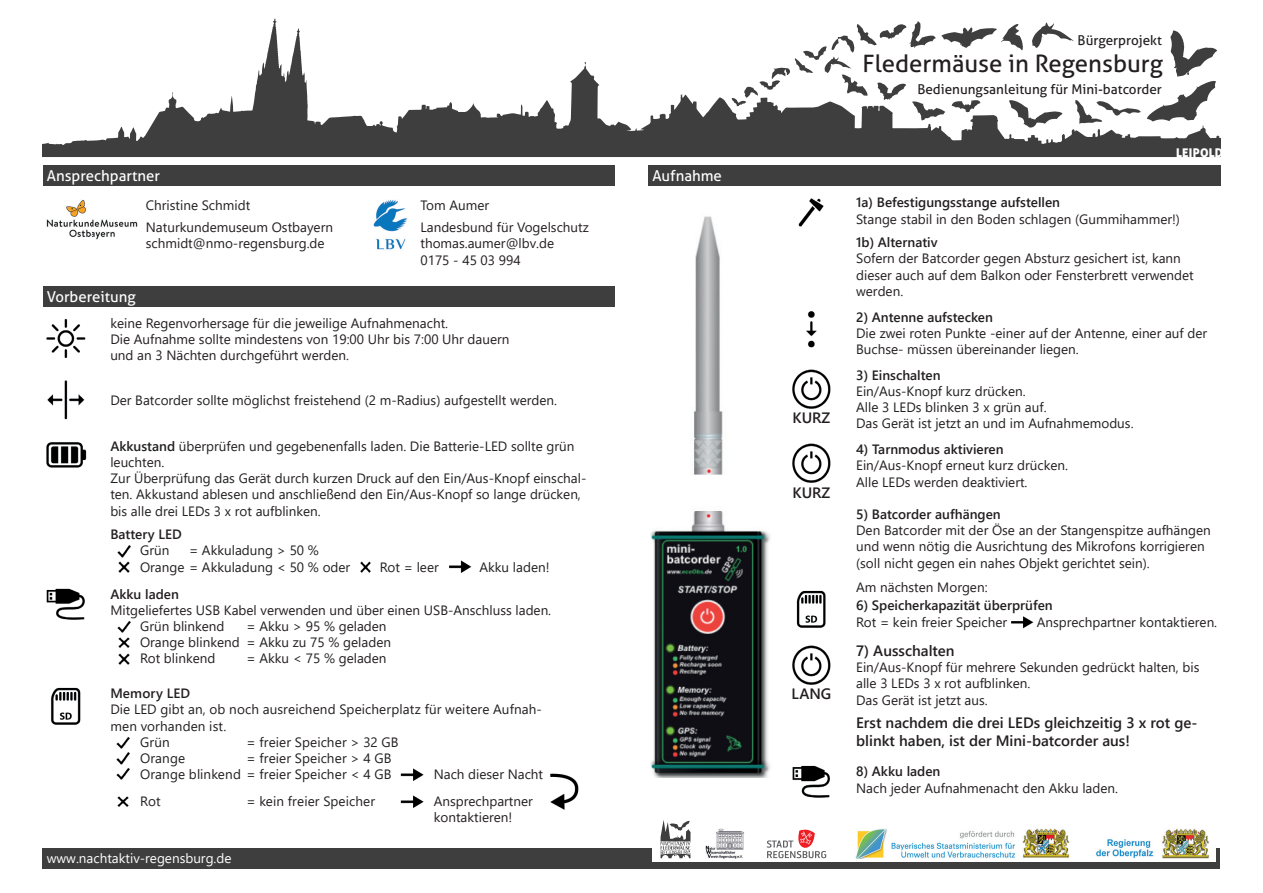
<style>
.page{position:relative;width:1263px;height:893px;background:#fff}
.page>*{position:absolute;margin:0;border:0;box-sizing:border-box;transform-origin:0 0}
.t1{font:24px "Aller";color:#231f20}
.t2{font:600 15px/18px "Segoe UI";color:#231f20}
.t3{font:15px "Aller";color:#fff}
.t4{font:13.5px/16.2px "Segoe UI";color:#231f20}
.t5{font:600 13.5px "Segoe UI";color:#231f20}
.t6{font:13.5px "Aller";color:#231f20}
.t7{font:13.5px "Segoe UI";color:#fff}
.t8{font:12px "Aller Display";letter-spacing:.02em;color:#fff}
.s1{font-weight:600}
</style>
<div class="page">
<div style="left:43px;top:849px;width:1177px;height:20px;background:#3e3e3f"></div>
<div style="left:652px;top:820px;width:563px;height:42px;background:#fff"></div>
<div style="left:648px;top:166px;width:572px;height:20px;background:#3e3e3f"></div>
<div style="left:43px;top:166px;width:571px;height:20px;background:#3e3e3f"></div>
<div style="left:43px;top:287px;width:571px;height:20px;background:#3e3e3f"></div>
<img style="left:46px;top:442px;width:41px;height:26px">
<img style="left:46px;top:588px;width:39px;height:32px">
<img style="left:47px;top:380px;width:38px;height:40px">
<img style="left:50px;top:687px;width:31px;height:38px">
<img style="left:46px;top:318px;width:40px;height:40px">
<img style="left:650px;top:216px;width:120px;height:561px">
<img style="left:798px;top:198px;width:26px;height:29px">
<img style="left:116px;top:737px;width:14px;height:43px">
<img style="left:117px;top:545px;width:14px;height:13px">
<img style="left:118px;top:561px;width:12px;height:12px">
<img style="left:360px;top:561px;width:11px;height:12px">
<img style="left:117px;top:621px;width:14px;height:27px">
<img style="left:118px;top:653px;width:12px;height:12px">
<img style="left:117px;top:796px;width:12px;height:11px">
<img style="left:400px;top:768px;width:24px;height:13px">
<img style="left:806px;top:311px;width:11px;height:37px">
<img style="left:792px;top:765px;width:38px;height:33px">
<img style="left:792px;top:369px;width:39px;height:40px">
<img style="left:792px;top:443px;width:39px;height:40px">
<img style="left:792px;top:645px;width:39px;height:40px">
<img style="left:796px;top:590px;width:30px;height:37px">
<img style="left:1011px;top:616px;width:23px;height:13px">
<img style="left:449px;top:560px;width:23px;height:13px">
<img style="left:400px;top:795px;width:24px;height:13px">
<img style="left:550px;top:773px;width:29px;height:37px">
<svg style="left:43px;top:18px;width:1177px;height:139px"></svg>
<img style="left:47px;top:200px;width:90px;height:40px">
<img style="left:373px;top:200px;width:35px;height:50px">
<img style="left:705px;top:829px;width:39px;height:30px">
<img style="left:1096px;top:829px;width:113px;height:29px">
<img style="left:856px;top:828px;width:214px;height:30px">
<svg style="left:767px;top:829px;width:59px;height:29px"></svg>
<svg style="left:660px;top:820px;width:31px;height:38px"></svg>
<p class="t3" style="left:47px;top:166px;width:115px">Ansprechpartner</p>
<p class="t3" style="left:652px;top:166px;width:71px">Aufnahme</p>
<p class="t4" style="left:146px;top:192px;width:189px;line-height:22.5px">Christine Schmidt<br>Naturkundemuseum Ostbayern</p>
<p class="t4" style="left:146px;top:234px;width:180px">schmidt@nmo-regensburg.de</p>
<p class="t3" style="left:47px;top:288px;width:90px">Vorbereitung</p>
<p class="t4" style="left:420px;top:192px;width:170px;line-height:22.5px">Tom Aumer<br>Landesbund für Vogelschutz</p>
<p class="t4" style="left:420px;top:234px;width:135px">thomas.aumer@lbv.de<br>0175 - 45 03 994</p>
<p class="t4" style="left:110px;top:314px;width:401px">keine Regenvorhersage für die jeweilige Aufnahmenacht.<br>Die Aufnahme sollte mindestens von 19:00 Uhr bis 7:00 Uhr dauern und an 3 Nächten durchgeführt werden.</p>
<p class="t4" style="left:110px;top:391px;width:448px">Der Batcorder sollte möglichst freistehend (2 m-Radius) aufgestellt werden.</p>
<p class="t4" style="left:110px;top:437px;width:478px"><span class="s1">Akkustand</span> überprüfen und gegebenenfalls laden. Die Batterie-LED sollte grün leuchten.<br>Zur Überprüfung das Gerät durch kurzen Druck auf den Ein/Aus-Knopf einschal&shy;ten. Akkustand ablesen und anschließend den Ein/Aus-Knopf so lange drücken, bis alle drei LEDs 3 x rot aufblinken.</p>
<p class="t5" style="left:110px;top:522px;width:73px">Battery LED</p>
<p class="t4" style="left:140px;top:541px;width:31px">Grün</p>
<p class="t4" style="left:140px;top:541px;width:212px;text-indent:49px">= Akkuladung &gt; 50 %<br>Orange = Akkuladung &lt; 50 % oder</p>
<p class="t4" style="left:380px;top:558px;width:60px">Rot = leer</p>
<p class="t4" style="left:479px;top:558px;width:72px">Akku laden!</p>
<p class="t5" style="left:110px;top:581px;width:70px">Akku laden</p>
<p class="t4" style="left:140px;top:601px;width:413px;text-indent:-30px">Mitgeliefertes USB Kabel verwenden und über einen USB-Anschluss laden.<br>Grün blinkend</p>
<p class="t4" style="left:140px;top:617px;width:252px;text-indent:106px">= Akku &gt; 95 % geladen<br>Orange blinkend = Akku zu 75 % geladen<br>Rot blinkend</p>
<p class="t4" style="left:246px;top:649px;width:142px">= Akku &lt; 75 % geladen</p>
<p class="t5" style="left:110px;top:681px;width:81px">Memory LED</p>
<p class="t4" style="left:110px;top:700px;width:433px">Die LED gibt an, ob noch ausreichend Speicherplatz für weitere Aufnah-</p>
<p class="t4" style="left:110px;top:717px;width:118px">men vorhanden ist.</p>
<p class="t4" style="left:140px;top:733px;width:31px">Grün</p>
<p class="t4" style="left:246px;top:733px;width:154px">= freier Speicher &gt; 32 GB</p>
<p class="t4" style="left:140px;top:749px;width:47px">Orange</p>
<p class="t4" style="left:140px;top:749px;width:253px;text-align:right">= freier Speicher &gt; 4 GB<br>Orange blinkend = freier Speicher &lt; 4 GB</p>
<p class="t4" style="left:140px;top:792px;width:22px">Rot</p>
<p class="t4" style="left:246px;top:792px;width:130px">= kein freier Speicher</p>
<p class="t4" style="left:434px;top:760px;width:111px;line-height:26.7px">Nach dieser Nacht<br>Ansprechpartner</p>
<p class="t4" style="left:434px;top:808px;width:80px">kontaktieren!</p>
<p class="t7" style="left:47px;top:845px;width:186px">www.nachtaktiv-regensburg.de</p>
<p class="t2" style="left:792px;top:408px;width:39px">KURZ</p>
<p class="t2" style="left:792px;top:482px;width:39px">KURZ</p>
<p class="t2" style="left:792px;top:684px;width:41px">LANG</p>
<p class="t6" style="left:1077px;top:32px;width:86px">Bürgerprojekt</p>
<h1 class="t1" style="left:863px;top:49px;width:302px">Fledermäuse in Regensburg</h1>
<p class="t6" style="left:917px;top:81px;width:246px">Bedienungsanleitung für Mini-batcorder</p>
<p class="t8" style="left:1176px;top:146px;width:49px">LEIPOLD</p>
<p class="t5" style="left:856px;top:190px;width:205px">1a) Befestigungsstange aufstellen</p>
<p class="t4" style="left:856px;top:209px;width:325px">Stange stabil in den Boden schlagen (Gummihammer!)</p>
<p class="t5" style="left:856px;top:230px;width:83px">1b) Alternativ</p>
<p class="t4" style="left:856px;top:249px;width:339px">Sofern der Batcorder gegen Absturz gesichert ist, kann dieser auch auf dem Balkon oder Fensterbrett verwendet werden.</p>
<p class="t5" style="left:856px;top:304px;width:138px">2) Antenne aufstecken</p>
<p class="t4" style="left:856px;top:324px;width:353px">Die zwei roten Punkte -einer auf der Antenne, einer auf der<br>Buchse- müssen übereinander liegen.</p>
<p class="t5" style="left:856px;top:362px;width:86px">3) Einschalten</p>
<p class="t4" style="left:856px;top:382px;width:279px">Ein/Aus-Knopf kurz drücken.<br>Alle 3 LEDs blinken 3 x grün auf.<br>Das Gerät ist jetzt an und im Aufnahmemodus.</p>
<p class="t5" style="left:856px;top:437px;width:149px">4) Tarnmodus aktivieren</p>
<p class="t4" style="left:856px;top:456px;width:213px">Ein/Aus-Knopf erneut kurz drücken.<br>Alle LEDs werden deaktiviert.</p>
<p class="t5" style="left:856px;top:501px;width:146px">5) Batcorder aufhängen</p>
<p class="t4" style="left:856px;top:521px;width:356px">Den Batcorder mit der Öse an der Stangenspitze aufhängen und wenn nötig die Ausrichtung des Mikrofons korrigieren (soll nicht gegen ein nahes Objekt gerichtet sein).</p>
<p class="t4" style="left:856px;top:578px;width:133px">Am nächsten Morgen:</p>
<p class="t5" style="left:856px;top:593px;width:198px">6) Speicherkapazität überprüfen</p>
<p class="t4" style="left:856px;top:612px;width:152px">Rot = kein freier Speicher</p>
<p class="t4" style="left:1037px;top:612px;width:182px">Ansprechpartner kontaktieren.</p>
<p class="t2" style="left:856px;top:640px;width:100px">7) Ausschalten</p>
<p class="t4" style="left:856px;top:658px;width:345px">Ein/Aus-Knopf für mehrere Sekunden gedrückt halten, bis alle 3 LEDs 3 x rot aufblinken.<br>Das Gerät ist jetzt aus.</p>
<p class="t2" style="left:856px;top:713px;width:343px">Erst nachdem die drei LEDs gleichzeitig 3 x rot ge&shy;blinkt haben, ist der Mini-batcorder aus!</p>
<p class="t5" style="left:856px;top:759px;width:86px">8) Akku laden</p>
<p class="t4" style="left:856px;top:778px;width:263px">Nach jeder Aufnahmenacht den Akku laden.</p>
</div>
